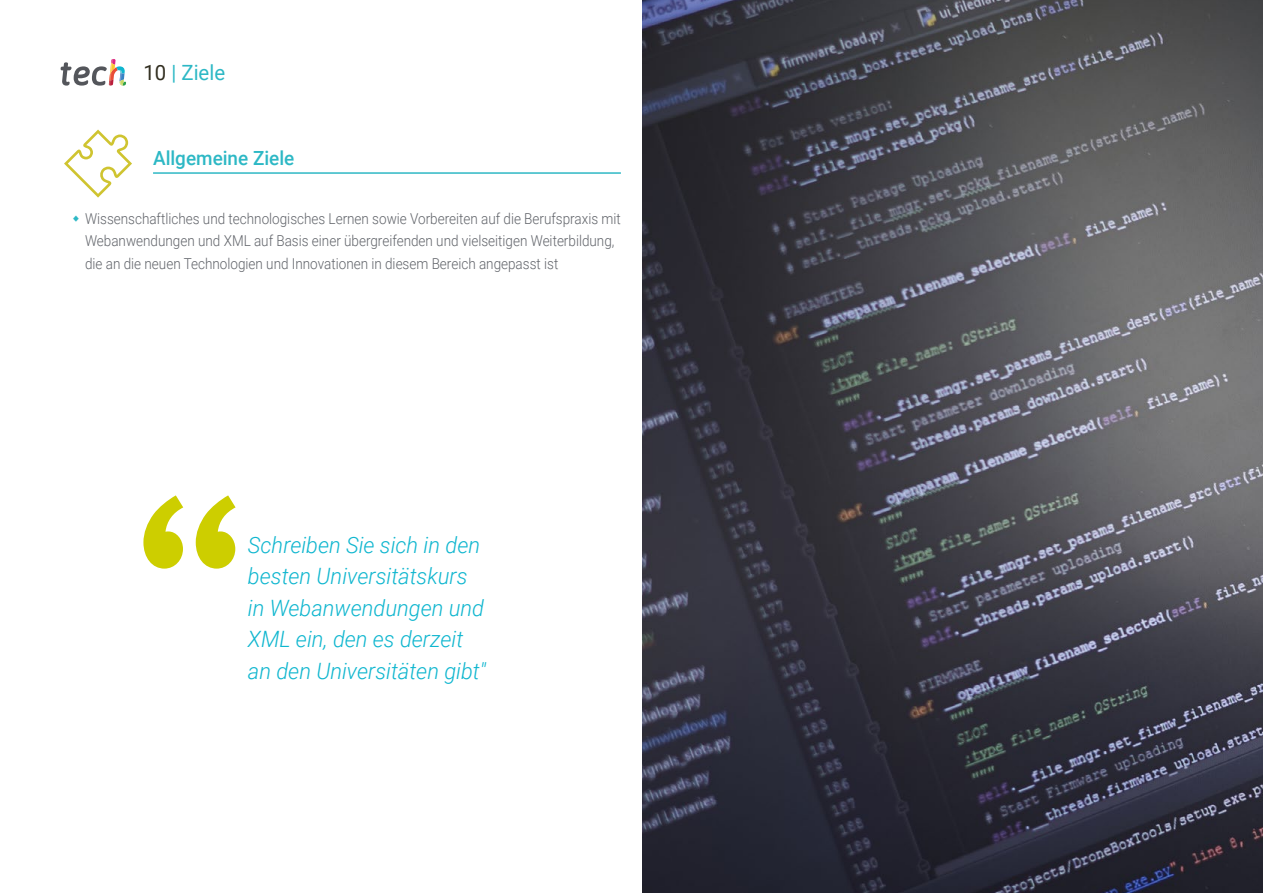
<style>
.page{position:relative;width:1263px;height:893px;background:#fff}
.page>*{position:absolute;margin:0;border:0;box-sizing:border-box;transform-origin:0 0}
.t1{font:italic 300 22.5px/31.5px "Roboto";color:#0fb6cf}
.t2{font:21px "Roboto";color:#2db8c5}
.t3{font:500 19.5px "Roboto";color:#2db8c5}
.t4{font:300 15px/22.5px "Roboto";color:#61646a;scale:.9 1}
.s1{color:#312e20}
</style>
<div class="page">
<hr style="left:153px;top:173px;width:468px;height:1px;background:#2db8c5">
<svg style="left:64px;top:130px;width:68px;height:68px"></svg>
<img style="left:642px;top:0;width:621px;height:893px">
<svg style="left:61px;top:59px;width:65px;height:27px"></svg>
<svg style="left:143px;top:495px;width:93px;height:74px"></svg>
<h2 class="t2" style="left:144px;top:57px;width:83px"><span class="s1">10</span> | Ziele</h2>
<h3 class="t3" style="left:153px;top:144px;width:143px">Allgemeine Ziele</h3>
<p class="t4" style="left:85px;top:207px;width:597px">Wissenschaftliches und technologisches Lernen sowie Vorbereiten auf die Berufspraxis mit<br>Webanwendungen und XML auf Basis einer übergreifenden und vielseitigen Weiterbildung, die an die neuen Technologien und Innovationen in diesem Bereich angepasst ist</p>
<h1 class="t1" style="left:248px;top:528px;width:239px">Schreiben Sie sich in den besten Universitätskurs in Webanwendungen und<br>XML ein, den es derzeit an den Universitäten gibt"</h1>
</div>
